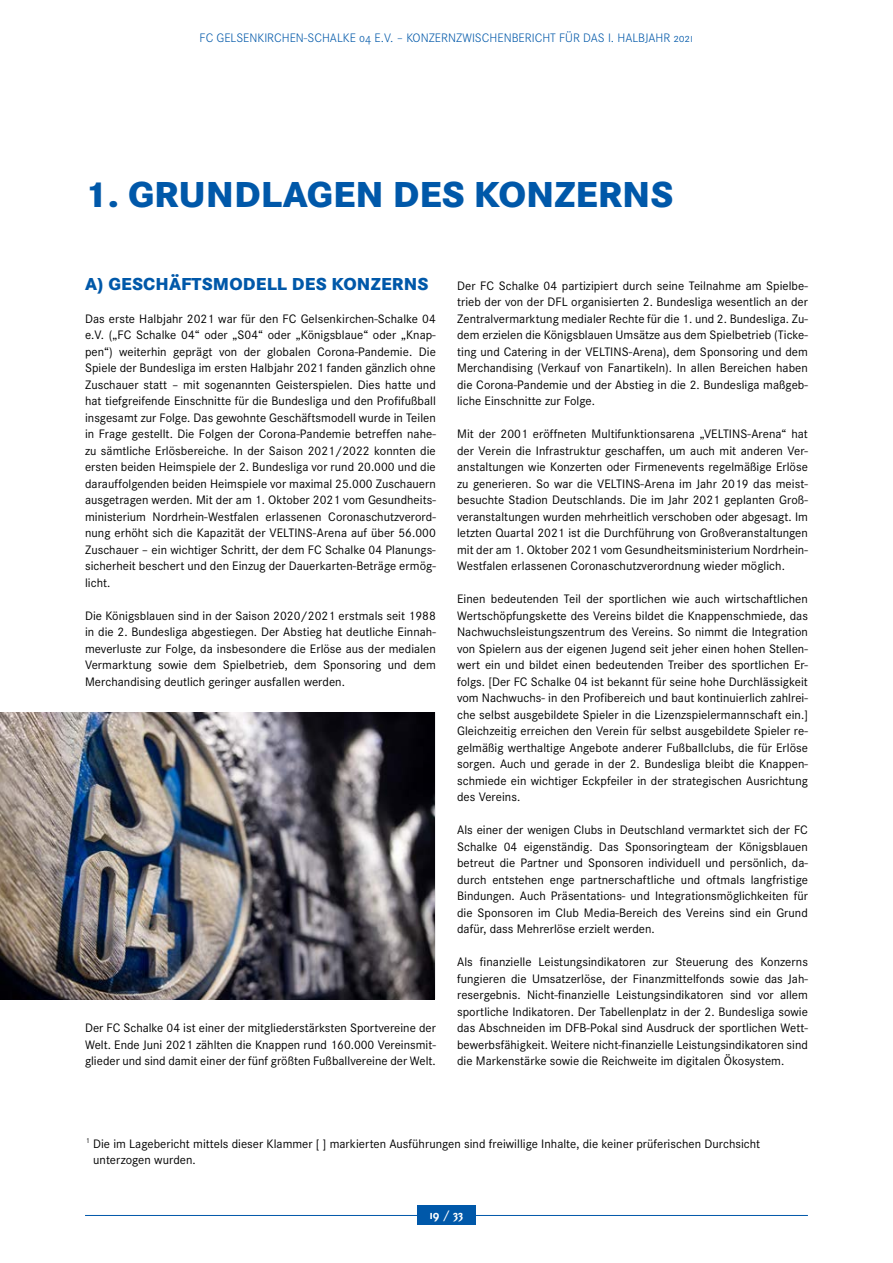
<style>
.page{position:relative;width:893px;height:1263px;background:#fff}
.page>*{position:absolute;margin:0;border:0;box-sizing:border-box;transform-origin:0 0}
.t1{font:800 37.5px "Corporate S";color:#0058a9}
.t2{font:800 18px "Corporate S";letter-spacing:.01em;color:#0058a9}
.t3{font:12.75px/16.5px "Corporate S";letter-spacing:.005em;color:#000;text-align:justify}
.t4{font:300 12.75px "Corporate SSC";color:#0058a9}
.t5{font:700 12.75px "Corporate SSC";color:#fff}
.s1{font-family:"Corporate S";font-weight:600}
</style>
<div class="page">
<hr style="left:85px;top:1215px;width:723px;height:1px;background:#0058a9">
<div style="left:417px;top:1206px;width:58px;height:19px;background:#0058a9"></div>
<img style="left:0;top:712px;width:435px;height:287px">
<p class="t4" style="left:200px;top:31px;width:495px">FC GELSENKIRCHEN-SCHALKE 04 E.V. – KONZERNZWISCHENBERICHT FÜR DAS I. HALBJAHR 2021</p>
<h1 class="t1" style="left:85px;top:169px;width:590px">1. GRUNDLAGEN DES KONZERNS</h1>
<h2 class="t2" style="left:85px;top:271px;width:345px">A) GESCHÄFTSMODELL DES KONZERNS</h2>
<p class="t3" style="left:85px;top:310px;width:352px">Das erste Halbjahr 2021 war für den FC Gelsenkirchen-Schalke 04 e.V. („FC Schalke 04“ oder „S04“ oder „Königsblaue“ oder „Knap&shy;pen“) weiterhin geprägt von der globalen Corona-Pandemie. Die Spiele der Bundesliga im ersten Halbjahr 2021 fanden gänzlich ohne Zuschauer statt – mit sogenannten Geisterspielen. Dies hatte und hat tiefgreifende Einschnitte für die Bundesliga und den Profifußball insgesamt zur Folge. Das gewohnte Geschäftsmodell wurde in Teilen in Frage gestellt. Die Folgen der Corona-Pandemie betreffen nahe&shy;zu sämtliche Erlösbereiche. In der Saison 2021/2022 konnten die ersten beiden Heimspiele der 2. Bundesliga vor rund 20.000 und die darauffolgenden beiden Heimspiele vor maximal 25.000 Zuschauern ausgetragen werden. Mit der am 1. Oktober 2021 vom Gesundheits&shy;ministerium Nordrhein-Westfalen erlassenen Coronaschutzverord&shy;nung erhöht sich die Kapazität der VELTINS-Arena auf über 56.000<br>Zuschauer – ein wichtiger Schritt, der dem FC Schalke 04 Planungs&shy;sicherheit beschert und den Einzug der Dauerkarten-Beträge ermög&shy;licht.</p>
<p class="t3" style="left:85px;top:607px;width:352px">Die Königsblauen sind in der Saison 2020/2021 erstmals seit 1988 in die 2. Bundesliga abgestiegen. Der Abstieg hat deutliche Einnah&shy;meverluste zur Folge, da insbesondere die Erlöse aus der medialen Vermarktung sowie dem Spielbetrieb, dem Sponsoring und dem Merchandising deutlich geringer ausfallen werden.</p>
<p class="t3" style="left:85px;top:1019px;width:352px">Der FC Schalke 04 ist einer der mitgliederstärksten Sportvereine der Welt. Ende Juni 2021 zählten die Knappen rund 160.000 Vereinsmit&shy;glieder und sind damit einer der fünf größten Fußballvereine der Welt.</p>
<p class="t3" style="left:457px;top:277px;width:352px">Der FC Schalke 04 partizipiert durch seine Teilnahme am Spielbe&shy;trieb der von der DFL organisierten 2. Bundesliga wesentlich an der Zentralvermarktung medialer Rechte für die 1. und 2. Bundesliga. Zu&shy;dem erzielen die Königsblauen Umsätze aus dem Spielbetrieb (Ticke&shy;ting und Catering in der VELTINS-Arena), dem Sponsoring und dem Merchandising (Verkauf von Fanartikeln). In allen Bereichen haben die Corona-Pandemie und der Abstieg in die 2. Bundesliga maßgeb&shy;liche Einschnitte zur Folge.</p>
<p class="t3" style="left:457px;top:425px;width:352px">Mit der 2001 eröffneten Multifunktionsarena „VELTINS-Arena“ hat der Verein die Infrastruktur geschaffen, um auch mit anderen Ver&shy;anstaltungen wie Konzerten oder Firmenevents regelmäßige Erlöse zu generieren. So war die VELTINS-Arena im Jahr 2019 das meist&shy;besuchte Stadion Deutschlands. Die im Jahr 2021 geplanten Groß&shy;veranstaltungen wurden mehrheitlich verschoben oder abgesagt. Im letzten Quartal 2021 ist die Durchführung von Großveranstaltungen mit der am 1. Oktober 2021 vom Gesundheitsministerium Nordrhein-Westfalen erlassenen Coronaschutzverordnung wieder möglich.</p>
<p class="t3" style="left:457px;top:590px;width:352px">Einen bedeutenden Teil der sportlichen wie auch wirtschaftlichen Wertschöpfungskette des Vereins bildet die Knappenschmiede, das Nachwuchsleistungszentrum des Vereins. So nimmt die Integration von Spielern aus der eigenen Jugend seit jeher einen hohen Stellen&shy;wert ein und bildet einen bedeutenden Treiber des sportlichen Er&shy;folgs. [Der FC Schalke 04 ist bekannt für seine hohe Durchlässigkeit vom Nachwuchs- in den Profibereich und baut kontinuierlich zahlrei&shy;che selbst ausgebildete Spieler in die Lizenzspielermannschaft ein.] Gleichzeitig erreichen den Verein für selbst ausgebildete Spieler re&shy;gelmäßig werthaltige Angebote anderer Fußballclubs, die für Erlöse sorgen. Auch und gerade in der 2. Bundesliga bleibt die Knappen&shy;schmiede ein wichtiger Eckpfeiler in der strategischen Ausrichtung des Vereins.</p>
<p class="t3" style="left:457px;top:821px;width:352px">Als einer der wenigen Clubs in Deutschland vermarktet sich der FC Schalke 04 eigenständig. Das Sponsoringteam der Königsblauen betreut die Partner und Sponsoren individuell und persönlich, da&shy;durch entstehen enge partnerschaftliche und oftmals langfristige Bindungen. Auch Präsentations- und Integrationsmöglichkeiten für die Sponsoren im Club Media-Bereich des Vereins sind ein Grund dafür, dass Mehrerlöse erzielt werden.</p>
<p class="t3" style="left:457px;top:953px;width:352px">Als finanzielle Leistungsindikatoren zur Steuerung des Konzerns fungieren die Umsatzerlöse, der Finanzmittelfonds sowie das Jah&shy;resergebnis. Nicht-finanzielle Leistungsindikatoren sind vor allem sportliche Indikatoren. Der Tabellenplatz in der 2. Bundesliga sowie das Abschneiden im DFB-Pokal sind Ausdruck der sportlichen Wett&shy;bewerbsfähigkeit. Weitere nicht-finanzielle Leistungsindikatoren sind die Markenstärke sowie die Reichweite im digitalen Ökosystem.</p>
<p class="t3" style="left:93px;top:1135px;width:668px;text-indent:-7px"><sup>1</sup> Die im Lagebericht mittels dieser Klammer [ ] markierten Ausführungen sind freiwillige Inhalte, die keiner prüferischen Durchsicht unterzogen wurden.</p>
<p class="t5" style="left:430px;top:1207px;width:35px">19 <span class="s1">/</span> 33</p>
</div>
